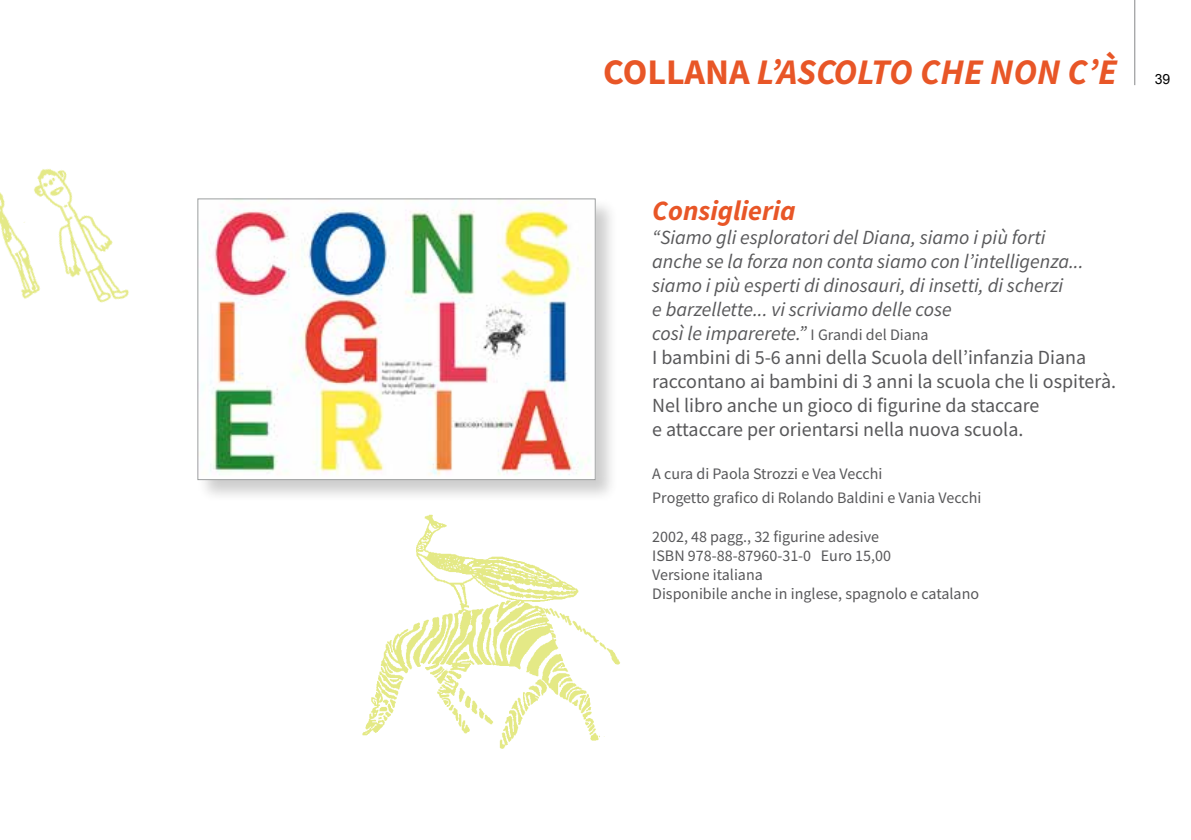
<style>
.page{position:relative;width:1191px;height:840px;background:#fff}
.page>*{position:absolute;margin:0;border:0;box-sizing:border-box;transform-origin:0 0}
.t1{font:italic 700 36px "Source Sans Pro";color:#e85627}
.t2{font:italic 700 28px "Source Sans Pro";color:#e85627}
.t3{font:italic 20px/24px "Source Sans Pro";color:#58585a}
.t4{font:16px/19.2px "Source Sans Pro";color:#58585a}
.t5{font:14px "Arial";color:#000}
.s1{font-style:normal}
.s2{font-style:normal;font-size:16px}
</style>
<div class="page">
<hr style="left:1134px;top:0;width:1px;height:85px;background:#87888a">
<img style="left:0;top:168px;width:129px;height:135px">
<div style="left:197px;top:198px;width:422px;height:305px;background:#000;opacity:.2"></div>
<img style="left:200px;top:200px;width:393px;height:277px">
<div style="left:198px;top:198px;width:397px;height:281px;border:1px solid #9c9e9f"></div>
<img style="left:362px;top:514px;width:259px;height:235px">
<h1 class="t1" style="left:603px;top:47px;width:515px"><span class="s1">COLLANA</span> L’ASCOLTO CHE NON C’È</h1>
<p class="t5" style="left:1154px;top:70px;width:17px">39</p>
<h2 class="t2" style="left:652px;top:191px;width:145px">Consiglieria</h2>
<p class="t3" style="left:652px;top:225px;width:465px">“Siamo gli esploratori del Diana, siamo i più forti<br>anche se la forza non conta siamo con l’intelligenza... siamo i più esperti di dinosauri, di insetti, di scherzi<br>e barzellette... vi scriviamo delle cose<br>così le imparerete.” <span class="s2">I Grandi del Diana<br></span><span class="s1">I bambini di 5-6 anni della Scuola dell’infanzia Diana raccontano ai bambini di 3 anni la scuola che li ospiterà.<br>Nel libro anche un gioco di figurine da staccare<br>e attaccare per orientarsi nella nuova scuola.</span></p>
<p class="t4" style="left:652px;top:461px;width:331px;line-height:24px">A cura di Paola Strozzi e Vea Vecchi<br>Progetto grafico di Rolando Baldini e Vania Vecchi</p>
<p class="t4" style="left:652px;top:526px;width:328px">2002, 48 pagg., 32 figurine adesive<br>ISBN 978-88-87960-31-0 Euro 15,00<br>Versione italiana<br>Disponibile anche in inglese, spagnolo e catalano</p>
</div>
